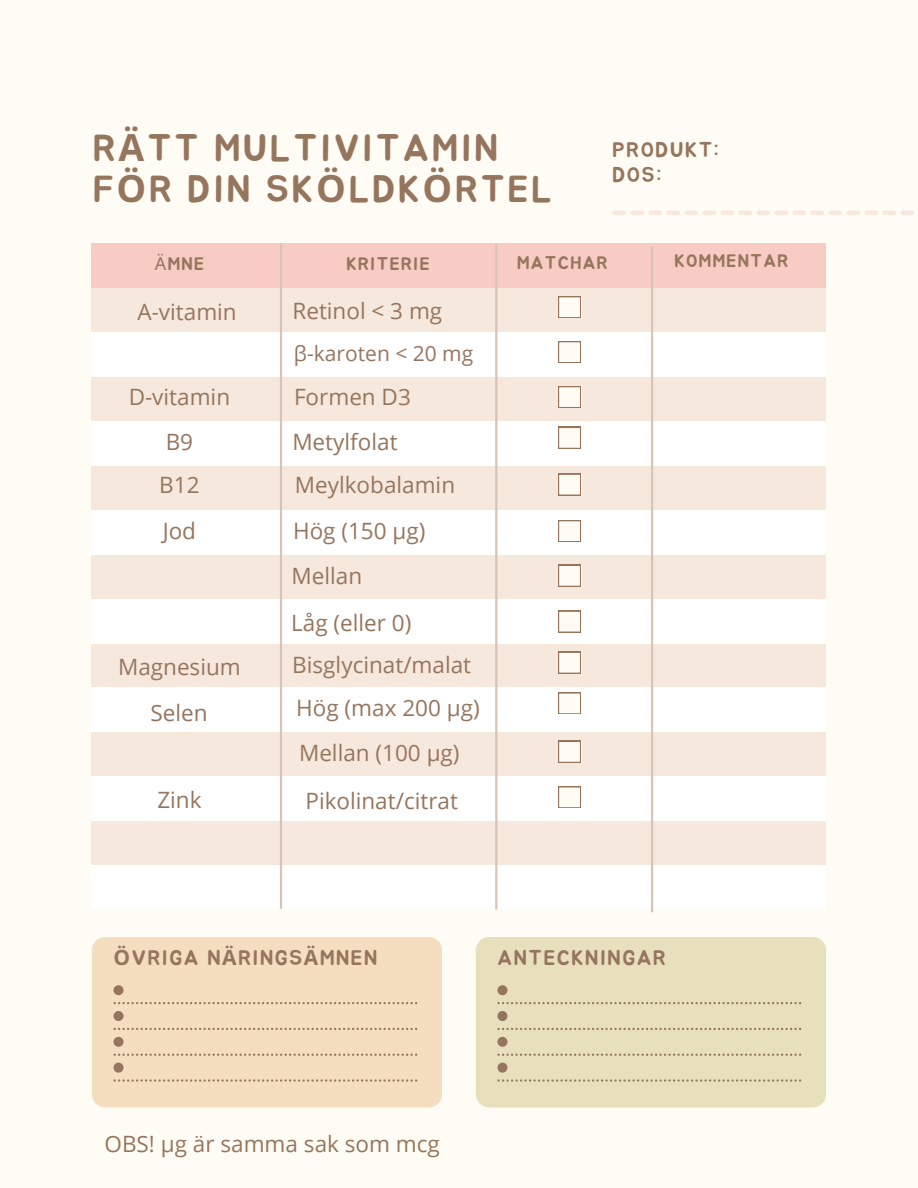
<style>
.page{position:relative;width:918px;height:1188px;background:#fffcf5}
.page>*{position:absolute;margin:0;border:0;box-sizing:border-box;transform-origin:0 0}
.t1{font:37.5px/40.5px "Jua";letter-spacing:.08em;color:#96755d}
.t2{font:22.5px/45.8px "Open Sans";color:#96755d}
.t3{font:21px/24.8px "Jua";letter-spacing:.08em;color:#96755d}
.t4{font:21px "Open Sans";color:#96755d}
.t5{font:18px "Jua";letter-spacing:.08em;color:#96755d}
.s1{font-family:"Noto Sans";font-weight:700}
.s2{font-family:"Noto Sans"}
</style>
<div class="page">
<div style="left:92px;top:937px;width:350px;height:170px;background:#f4debf;border-radius:14px"></div>
<svg style="left:113px;top:1002px;width:304px;height:2px"></svg>
<div style="left:113px;top:985px;width:11px;height:10px;background:#96755d;border-radius:50%"></div>
<svg style="left:113px;top:1028px;width:304px;height:2px"></svg>
<div style="left:113px;top:1011px;width:11px;height:10px;background:#96755d;border-radius:50%"></div>
<svg style="left:113px;top:1054px;width:304px;height:2px"></svg>
<div style="left:113px;top:1037px;width:11px;height:10px;background:#96755d;border-radius:50%"></div>
<svg style="left:113px;top:1079px;width:304px;height:3px"></svg>
<div style="left:113px;top:1063px;width:11px;height:10px;background:#96755d;border-radius:50%"></div>
<div style="left:476px;top:937px;width:350px;height:170px;background:#e8e0bd;border-radius:14px"></div>
<svg style="left:497px;top:1002px;width:304px;height:2px"></svg>
<div style="left:497px;top:985px;width:11px;height:10px;background:#96755d;border-radius:50%"></div>
<svg style="left:497px;top:1028px;width:304px;height:2px"></svg>
<div style="left:497px;top:1011px;width:11px;height:10px;background:#96755d;border-radius:50%"></div>
<svg style="left:497px;top:1054px;width:304px;height:2px"></svg>
<div style="left:497px;top:1037px;width:11px;height:10px;background:#96755d;border-radius:50%"></div>
<svg style="left:497px;top:1079px;width:304px;height:3px"></svg>
<div style="left:497px;top:1063px;width:11px;height:10px;background:#96755d;border-radius:50%"></div>
<svg style="left:613px;top:211px;width:301px;height:4px"></svg>
<div style="left:92px;top:243px;width:734px;height:45px;background:#f8ccc4"></div>
<div style="left:92px;top:865px;width:734px;height:44px;background:#fff"></div>
<div style="left:92px;top:288px;width:734px;height:577px;background:#f6e8dd"></div>
<div style="left:92px;top:333px;width:734px;height:44px;background:#fff"></div>
<div style="left:92px;top:422px;width:734px;height:44px;background:#fff"></div>
<div style="left:92px;top:510px;width:734px;height:45px;background:#fff"></div>
<div style="left:92px;top:599px;width:734px;height:44px;background:#fff"></div>
<div style="left:92px;top:688px;width:734px;height:44px;background:#fff"></div>
<div style="left:92px;top:776px;width:734px;height:45px;background:#fff"></div>
<hr style="left:280px;top:243px;width:2px;height:666px;background:#d8c4b6">
<hr style="left:495px;top:244px;width:2px;height:666px;background:#d8c4b6">
<hr style="left:651px;top:247px;width:2px;height:665px;background:#d8c4b6">
<svg style="left:558px;top:520px;width:23px;height:22px"></svg>
<div style="left:558px;top:565px;width:23px;height:22px;background:#96755d"></div>
<svg style="left:559px;top:566px;width:21px;height:20px"></svg>
<div style="left:558px;top:611px;width:23px;height:22px;background:#96755d"></div>
<svg style="left:559px;top:611px;width:21px;height:21px"></svg>
<svg style="left:558px;top:692px;width:23px;height:22px"></svg>
<div style="left:558px;top:741px;width:23px;height:22px;background:#96755d"></div>
<svg style="left:559px;top:742px;width:21px;height:20px"></svg>
<svg style="left:558px;top:786px;width:23px;height:22px"></svg>
<div style="left:558px;top:652px;width:23px;height:22px;background:#96755d"></div>
<svg style="left:559px;top:653px;width:21px;height:20px"></svg>
<svg style="left:558px;top:386px;width:23px;height:22px"></svg>
<div style="left:558px;top:427px;width:23px;height:22px;background:#96755d"></div>
<svg style="left:559px;top:428px;width:21px;height:20px"></svg>
<div style="left:558px;top:474px;width:23px;height:22px;background:#96755d"></div>
<svg style="left:559px;top:474px;width:21px;height:21px"></svg>
<svg style="left:558px;top:296px;width:23px;height:22px"></svg>
<svg style="left:558px;top:341px;width:23px;height:22px"></svg>
<h1 class="t1" style="left:93px;top:129px;width:460px">R<span class="s1">Ä</span>TT MULTIVITAMIN<br>F<span class="s1">Ö</span>R DIN SK<span class="s1">Ö</span>LDK<span class="s1">Ö</span>RTEL</h1>
<p class="t3" style="left:613px;top:138px;width:108px">PRODUKT:<br>DOS:</p>
<p class="t5" style="left:155px;top:255px;width:51px"><span class="s2">Ä</span>MNE</p>
<p class="t5" style="left:346px;top:255px;width:85px">KRITERIE</p>
<p class="t2" style="left:137px;top:289px;width:101px">A-vitamin</p>
<p class="t2" style="left:129px;top:373px;width:103px;text-align:center">D-vitamin<br>B9</p>
<p class="t2" style="left:159px;top:462px;width:42px">B12<br>Jod</p>
<p class="t2" style="left:118px;top:643px;width:124px;line-height:46.2px;text-align:center">Magnesium<br>Selen</p>
<p class="t2" style="left:157px;top:776px;width:46px">Zink</p>
<p class="t2" style="left:292px;top:287px;width:151px">Retinol &lt; 3 mg</p>
<p class="t4" style="left:294px;top:339px;width:181px">β-karoten &lt; 20 mg</p>
<p class="t2" style="left:292px;top:373px;width:120px">Formen D3<br>Metylfolat</p>
<p class="t2" style="left:293px;top:462px;width:164px">Meylkobalamin<br>Hög (150 µg)</p>
<p class="t2" style="left:291px;top:551px;width:122px;line-height:47.2px">Mellan<br>Låg (eller 0)</p>
<p class="t2" style="left:292px;top:641px;width:180px">Bisglycinat/malat</p>
<p class="t2" style="left:296px;top:685px;width:185px;line-height:45px">Hög (max 200 µg)<br>Mellan (100 µg)</p>
<p class="t2" style="left:305px;top:778px;width:154px">Pikolinat/citrat</p>
<p class="t5" style="left:517px;top:253px;width:92px">MATCHAR</p>
<p class="t5" style="left:674px;top:252px;width:116px">KOMMENTAR</p>
<p class="t3" style="left:113px;top:946px;width:265px"><span class="s1">Ö</span>VRIGA N<span class="s1">Ä</span>RINGS<span class="s1">Ä</span>MNEN</p>
<p class="t3" style="left:497px;top:946px;width:170px">ANTECKNINGAR</p>
<p class="t2" style="left:105px;top:1121px;width:337px">OBS! µg är samma sak som mcg</p>
</div>
